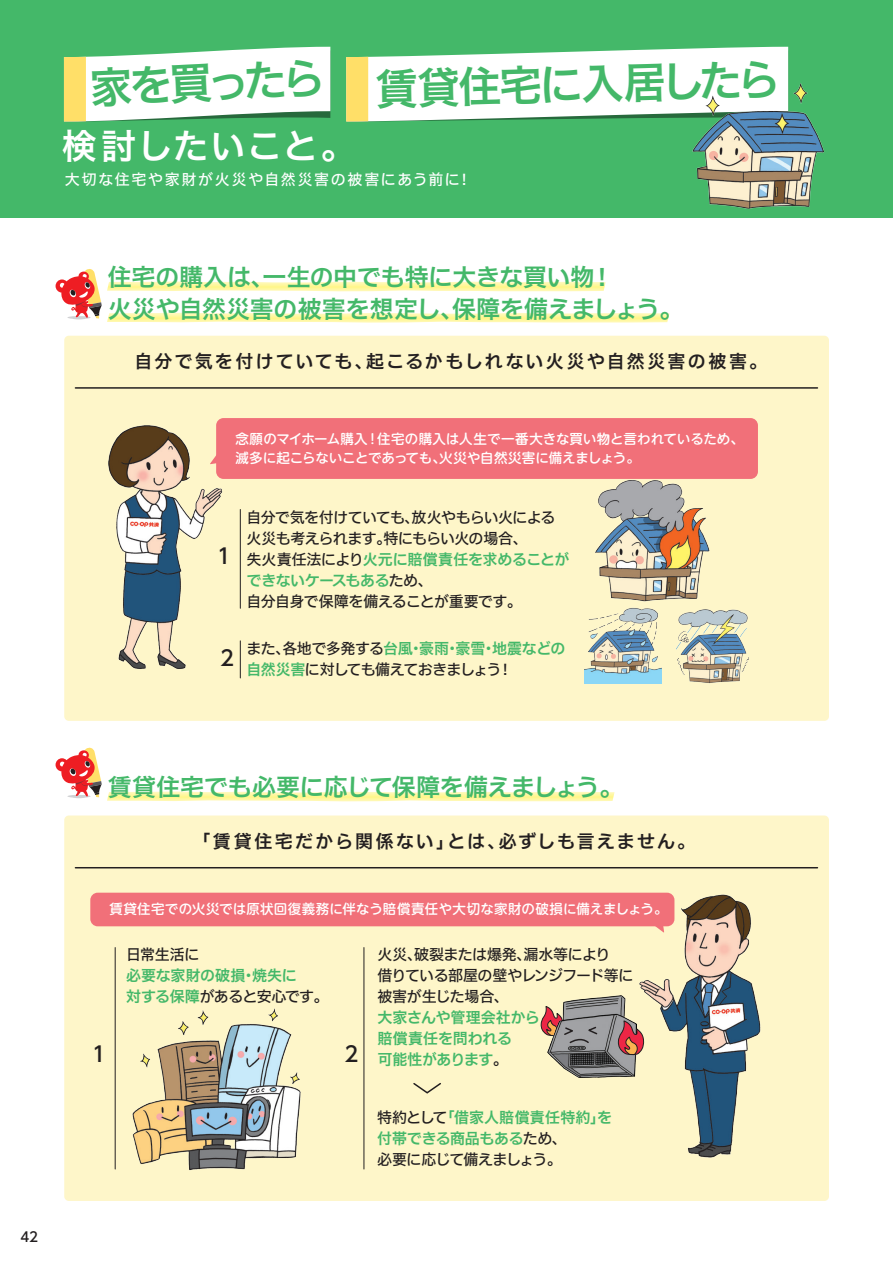
<style>
.page{position:relative;width:893px;height:1263px;background:#fff}
.page>*{position:absolute;margin:0;border:0;box-sizing:border-box;transform-origin:0 0}
.t1{font:42.6px "Hiragino UD Sans F Std W6";color:#44b869}
.t2{font:34.8px "Hiragino UD Sans F Std W6";letter-spacing:.055em;color:#fff}
.t3{font:24px/31.5px "Hiragino UD Sans F Std W6";letter-spacing:-.01em;color:#44b869}
.t4{font:500 21px "UD Shin Go Pro";color:#231f20}
.t5{font:18px "Hiragino UD Sans F Std W6";letter-spacing:.115em;color:#231f20}
.t6{font:15px/21px "Hiragino UD Sans F Std W5";letter-spacing:-.04em;color:#231f20}
.t7{font:15px/21px "Hiragino UD Sans F Std W6";letter-spacing:-.015em;color:#44b869}
.t8{font:15px "Hiragino UD Sans F Std W5";letter-spacing:.11em;color:#fff}
.t9{font:500 13.5px/19.5px "UD Shin M Go Pro";color:#fff}
.t10{font:500 13.5px "UD Shin M Go Pro";letter-spacing:.02em;color:#fff}
.t11{font:500 13.5px "UD Shin Go Pro";color:#231f20}
.s1{font-family:"Hiragino UD Sans F Std W5";color:#231f20}
.s2{font-family:"Hiragino UD Sans F Std W6";color:#44b869}
</style>
<div class="page">
<div style="left:0;top:0;width:893px;height:217px;background:#44b869"></div>
<div style="left:64px;top:336px;width:765px;height:385px;background:#fef6c9;border-radius:5px"></div>
<hr style="left:75px;top:387px;width:742px;height:2px;background:#231f20">
<hr style="left:240px;top:509px;width:1px;height:99px;background:#231f20">
<hr style="left:240px;top:641px;width:1px;height:37px;background:#231f20">
<svg style="left:56px;top:269px;width:613px;height:54px"></svg>
<div style="left:64px;top:815px;width:765px;height:386px;background:#fef6c9;border-radius:5px"></div>
<hr style="left:75px;top:867px;width:742px;height:1px;background:#231f20">
<svg style="left:56px;top:747px;width:558px;height:54px"></svg>
<div style="left:216px;top:418px;width:542px;height:61px;background:#f17079;border-radius:7px"></div>
<div style="left:90px;top:893px;width:584px;height:33px;background:#f17079;border-radius:7px"></div>
<img style="left:108px;top:420px;width:115px;height:249px">
<img style="left:639px;top:892px;width:122px;height:266px">
<img style="left:692px;top:76px;width:132px;height:133px">
<img style="left:676px;top:609px;width:73px;height:75px">
<img style="left:595px;top:480px;width:115px;height:122px">
<img style="left:584px;top:608px;width:77px;height:75px">
<img style="left:132px;top:1008px;width:169px;height:162px">
<img style="left:547px;top:996px;width:89px;height:82px">
<svg style="left:541px;top:1006px;width:58px;height:38px;background:#a38e8a"></svg>
<svg style="left:618px;top:1014px;width:26px;height:41px"></svg>
<hr style="left:115px;top:947px;width:1px;height:222px;background:#231f20">
<hr style="left:364px;top:947px;width:1px;height:222px;background:#231f20">
<svg style="left:413px;top:1083px;width:28px;height:11px"></svg>
<svg style="left:64px;top:47px;width:724px;height:75px;background:#e0eede"></svg>
<h2 class="t2" style="left:62px;top:119px;width:296px">検討したいこと。</h2>
<h1 class="t1" style="left:457px;top:55px;width:209px;rotate:-2deg">住宅に入居</h1>
<p class="t8" style="left:65px;top:168px;width:404px">大切な住宅や家財が火災や自然災害の被害にあう前に!</p>
<h3 class="t3" style="left:108px;top:260px;width:578px">住宅の購入は、一生の中でも特に大きな買い物！<br>火災や自然災害の被害を想定し、保障を備えましょう。</h3>
<p class="t5" style="left:135px;top:348px;width:634px">自分で気を付けていても、起こるかもしれない火災や自然災害の被害。</p>
<p class="t9" style="left:235px;top:428px;width:510px">念願のマイホーム購入！住宅の購入は人生で一番大きな買い物と言われているため、滅多に起こらないことであっても、火災や自然災害に備えましょう。</p>
<h3 class="t4" style="left:217px;top:539px;width:15px">1</h3>
<p class="t6" style="left:246px;top:506px;width:310px">自分で気を付けていても、放火やもらい火による火災も考えられます。特にもらい火の場合、</p>
<p class="t7" style="left:246px;top:548px;width:325px"><span class="s1">失火責任法により</span>火元に賠償責任を求めることができないケースもある<span class="s1">ため、</span></p>
<p class="t6" style="left:246px;top:590px;width:277px">自分自身で保障を備えることが重要です。</p>
<h3 class="t4" style="left:220px;top:641px;width:15px">2</h3>
<p class="t7" style="left:246px;top:637px;width:320px"><span class="s1">また、各地で多発する</span>台風・豪雨・豪雪・地震などの</p>
<p class="t6" style="left:246px;top:658px;width:268px"><span class="s2">自然災害</span>に対しても備えておきましょう！</p>
<p class="t11" style="left:21px;top:1226px;width:19px">42</p>
<h3 class="t3" style="left:108px;top:770px;width:517px">賃貸住宅でも必要に応じて保障を備えましょう。</h3>
<p class="t5" style="left:193px;top:828px;width:504px">「賃貸住宅だから関係ない」とは、必ずしも言えません。</p>
<p class="t10" style="left:109px;top:898px;width:560px">賃貸住宅での火災では原状回復義務に伴なう賠償責任や大切な家財の破損に備えましょう。</p>
<p class="t6" style="left:126px;top:943px;width:75px">日常生活に</p>
<p class="t7" style="left:126px;top:964px;width:172px">必要な家財の破損・焼失に</p>
<p class="t6" style="left:126px;top:985px;width:204px"><span class="s2">対する保障</span>があると安心です。</p>
<h3 class="t4" style="left:92px;top:1037px;width:15px">1</h3>
<h3 class="t4" style="left:344px;top:1037px;width:15px">2</h3>
<p class="t6" style="left:377px;top:943px;width:258px">火災、破裂または爆発、漏水等により<br>借りている部屋の壁やレンジフード等に被害が生じた場合、</p>
<p class="t7" style="left:377px;top:1006px;width:164px">大家さんや管理会社から賠償責任を問われる<br>可能性があります<span class="s1">。</span></p>
<p class="t7" style="left:377px;top:1106px;width:236px"><span class="s1">特約として</span>「借家人賠償責任特約」を付帯できる商品もある<span class="s1">ため、</span></p>
<p class="t6" style="left:377px;top:1148px;width:186px">必要に応じて備えましょう。</p>
</div>
